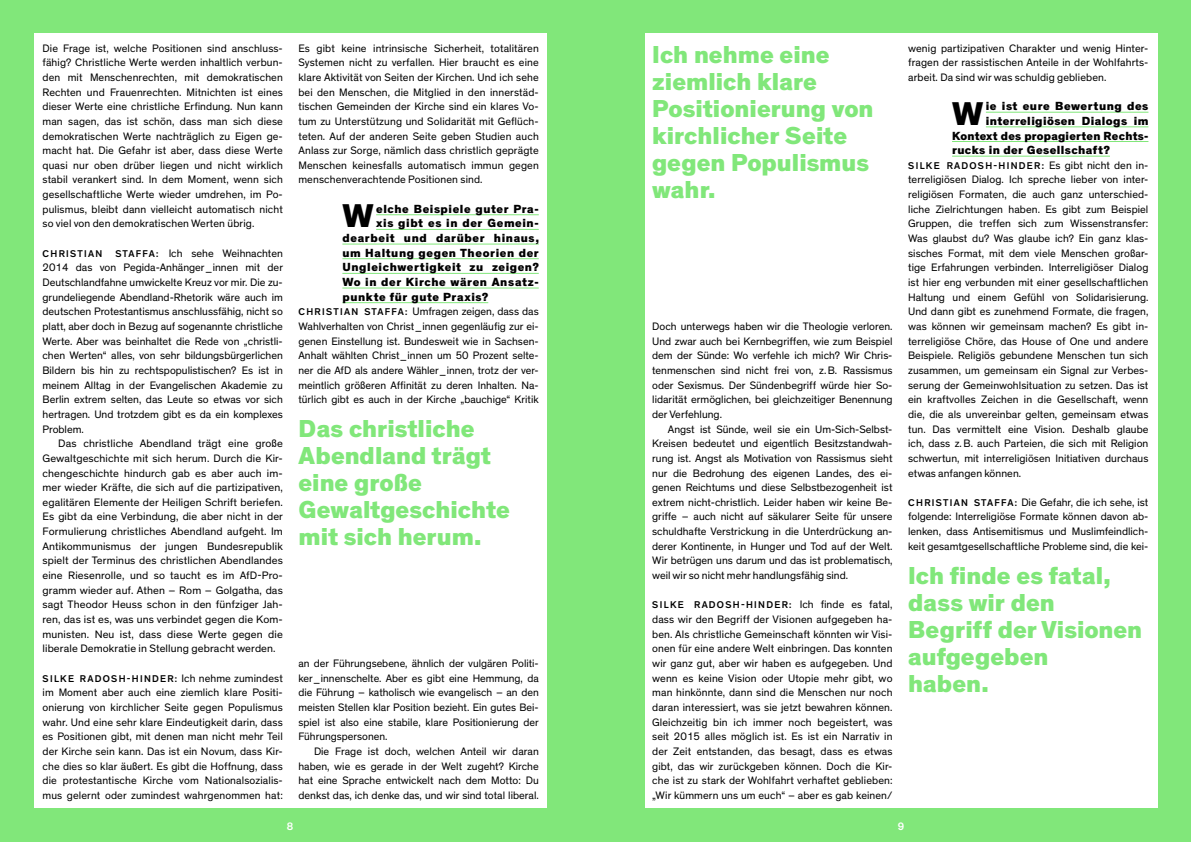
<style>
.page{position:relative;width:1191px;height:842px;background:#81e77a}
.page>*{position:absolute;margin:0;border:0;box-sizing:border-box;transform-origin:0 0}
.t1{font:800 33.5px "Theinhardt";color:#000}
.t2{font:800 25px/27px "Theinhardt";color:#81e77a}
.t3{font:800 12px "Theinhardt";letter-spacing:.045em;color:#000}
.t4{font:800 12px "Theinhardt";letter-spacing:.02em;color:#000}
.t5{font:11px/14.7px "Theinhardt";color:#000;text-align:justify}
.t6{font:500 11px "Theinhardt";color:#fff}
.t7{font:500 10px "Theinhardt";letter-spacing:.135em;color:#000}
.s1{font-weight:500;font-size:10px}
.s2{font-weight:400;font-size:11px}
</style>
<div class="page">
<div style="left:644px;top:34px;width:513px;height:774px;background:#fff"></div>
<div style="left:34px;top:34px;width:512px;height:774px;background:#fff"></div>
<hr style="left:376px;top:214px;width:163px;height:1px;background:#81e77a">
<hr style="left:376px;top:229px;width:163px;height:1px;background:#81e77a">
<hr style="left:342px;top:244px;width:197px;height:1px;background:#81e77a">
<hr style="left:342px;top:258px;width:197px;height:1px;background:#81e77a">
<hr style="left:342px;top:273px;width:197px;height:1px;background:#81e77a">
<hr style="left:342px;top:287px;width:197px;height:1px;background:#81e77a">
<hr style="left:342px;top:302px;width:146px;height:1px;background:#81e77a">
<hr style="left:986px;top:112px;width:162px;height:1px;background:#81e77a">
<hr style="left:986px;top:126px;width:162px;height:1px;background:#81e77a">
<hr style="left:952px;top:141px;width:196px;height:1px;background:#81e77a">
<hr style="left:952px;top:156px;width:158px;height:1px;background:#81e77a">
<p class="t5" style="left:43px;top:41px;width:242px">Die Frage ist, welche Positionen sind anschluss&shy;fähig? Christliche Werte werden inhaltlich verbun&shy;den mit Menschenrechten, mit demokratischen Rechten und Frauenrechten. Mitnichten ist eines dieser Werte eine christliche Erfindung. Nun kann man sagen, das ist schön, dass man sich diese demokratischen Werte nachträglich zu Eigen ge&shy;macht hat. Die Gefahr ist aber, dass diese Werte quasi nur oben drüber liegen und nicht wirklich stabil verankert sind. In dem Moment, wenn sich gesellschaftliche Werte wieder umdrehen, im Po&shy;pulismus, bleibt dann vielleicht automatisch nicht so viel von den demokratischen Werten übrig.</p>
<p class="t7" style="left:43px;top:247px;width:61px">CHRISTIAN</p>
<p class="t5" style="left:43px;top:246px;width:242px;text-indent:73px"><span class="s1">STAFFA:</span> Ich sehe Weihnachten 2014 das von Pegida-Anhänger_innen mit der Deutschlandfahne umwickelte Kreuz vor mir. Die zu&shy;grundeliegende Abendland-Rhetorik wäre auch im deutschen Protestantismus anschlussfähig, nicht so platt, aber doch in Bezug auf sogenannte christliche Werte. Aber was beinhaltet die Rede von „christli&shy;chen Werten“ alles, von sehr bildungsbürgerlichen Bildern bis hin zu rechtspopulistischen? Es ist in meinem Alltag in der Evangelischen Akademie zu Berlin extrem selten, das Leute so etwas vor sich hertragen. Und trotzdem gibt es da ein komplexes Problem.</p>
<p class="t5" style="left:43px;top:436px;width:242px;text-indent:16px">Das christliche Abendland trägt eine große Gewaltgeschichte mit sich herum. Durch die Kir&shy;chengeschichte hindurch gab es aber auch im&shy;mer wieder Kräfte, die sich auf die partizipativen, egalitären Elemente der Heiligen Schrift beriefen.<br>Es gibt da eine Verbindung, die aber nicht in der Formulierung christliches Abendland aufgeht. Im Antikommunismus der jungen Bundesrepublik spielt der Terminus des christlichen Abendlandes eine Riesenrolle, und so taucht es im AfD-Pro&shy;gramm wieder auf. Athen – Rom – Golgatha, das sagt Theodor Heuss schon in den fünfziger Jah&shy;ren, das ist es, was uns verbindet gegen die Kom&shy;munisten. Neu ist, dass diese Werte gegen die liberale Demokratie in Stellung gebracht werden.</p>
<p class="t7" style="left:43px;top:672px;width:242px">SILKE RADOSH-HINDER: <span class="s2">Ich nehme zumindest</span></p>
<p class="t5" style="left:43px;top:685px;width:242px">im Moment aber auch eine ziemlich klare Positi&shy;onierung von kirchlicher Seite gegen Populismus wahr. Und eine sehr klare Eindeutigkeit darin, dass es Positionen gibt, mit denen man nicht mehr Teil der Kirche sein kann. Das ist ein Novum, dass Kir&shy;che dies so klar äußert. Es gibt die Hoffnung, dass die protestantische Kirche vom Nationalsozialis&shy;mus gelernt oder zumindest wahrgenommen hat:</p>
<p class="t5" style="left:298px;top:41px;width:242px">Es gibt keine intrinsische Sicherheit, totalitären Systemen nicht zu verfallen. Hier braucht es eine klare Aktivität von Seiten der Kirchen. Und ich sehe bei den Menschen, die Mitglied in den innerstäd&shy;tischen Gemeinden der Kirche sind ein klares Vo&shy;tum zu Unterstützung und Solidarität mit Geflüch&shy;teten. Auf der anderen Seite geben Studien auch Anlass zur Sorge, nämlich dass christlich geprägte Menschen keinesfalls automatisch immun gegen menschenverachtende Positionen sind.</p>
<h1 class="t1" style="left:342px;top:195px;width:33px">W</h1>
<p class="t3" style="left:376px;top:201px;width:164px">elche Beispiele guter Pra-</p>
<p class="t3" style="left:376px;top:216px;width:164px">xis gibt es in der Gemein-</p>
<p class="t3" style="left:342px;top:231px;width:198px">dearbeit und darüber hinaus,</p>
<p class="t3" style="left:342px;top:245px;width:198px">um Haltung gegen Theorien der</p>
<p class="t3" style="left:342px;top:260px;width:198px">Ungleichwertigkeit zu zeigen?</p>
<p class="t3" style="left:342px;top:274px;width:198px">Wo in der Kirche wären Ansatz-</p>
<p class="t3" style="left:342px;top:289px;width:147px">punkte für gute Praxis?</p>
<p class="t5" style="left:298px;top:305px;width:242px"><span class="s1">CHRISTIAN STAFFA:</span> Umfragen zeigen, dass das Wahlverhalten von Christ_innen gegenläufig zur ei&shy;genen Einstellung ist. Bundesweit wie in Sachsen-Anhalt wählten Christ_innen um 50 Prozent selte&shy;ner die AfD als andere Wähler_innen, trotz der ver&shy;meintlich größeren Affinität zu deren Inhalten. Na&shy;türlich gibt es auch in der Kirche „bauchige“ Kritik</p>
<h2 class="t2" style="left:298px;top:416px;width:213px">Das christliche<br>Abendland trägt eine große<br>Gewaltgeschichte mit sich herum.</h2>
<p class="t5" style="left:298px;top:656px;width:242px">an der Führungsebene, ähnlich der vulgären Politi&shy;ker_innenschelte. Aber es gibt eine Hemmung, da die Führung – katholisch wie evangelisch – an den meisten Stellen klar Position bezieht. Ein gutes Bei&shy;spiel ist also eine stabile, klare Positionierung der Führungspersonen.</p>
<p class="t5" style="left:298px;top:744px;width:242px;text-indent:16px">Die Frage ist doch, welchen Anteil wir daran haben, wie es gerade in der Welt zugeht? Kirche hat eine Sprache entwickelt nach dem Motto: Du denkst das, ich denke das, und wir sind total liberal.</p>
<h2 class="t2" style="left:652px;top:42px;width:223px">Ich nehme eine ziemlich klare<br>Positionierung von kirchlicher Seite gegen Populismus wahr.</h2>
<p class="t5" style="left:652px;top:319px;width:242px">Doch unterwegs haben wir die Theologie verloren.<br>Und zwar auch bei Kernbegriffen, wie zum Beispiel dem der Sünde: Wo verfehle ich mich? Wir Chris&shy;tenmenschen sind nicht frei von, z. B. Rassismus oder Sexismus. Der Sündenbegriff würde hier So&shy;lidarität ermöglichen, bei gleichzeitiger Benennung der Verfehlung.</p>
<p class="t5" style="left:652px;top:422px;width:242px;text-indent:16px">Angst ist Sünde, weil sie ein Um-Sich-Selbst-Kreisen bedeutet und eigentlich Besitzstandwah&shy;rung ist. Angst als Motivation von Rassismus sieht nur die Bedrohung des eigenen Landes, des ei&shy;genen Reichtums und diese Selbstbezogenheit ist extrem nicht-christlich. Leider haben wir keine Be&shy;griffe – auch nicht auf säkularer Seite für unsere schuldhafte Verstrickung in die Unterdrückung an&shy;derer Kontinente, in Hunger und Tod auf der Welt.<br>Wir betrügen uns darum und das ist problematisch, weil wir so nicht mehr handlungsfähig sind.</p>
<p class="t7" style="left:652px;top:599px;width:242px">SILKE RADOSH-HINDER: <span class="s2">Ich finde es fatal,</span></p>
<p class="t5" style="left:652px;top:612px;width:242px">dass wir den Begriff der Visionen aufgegeben ha&shy;ben. Als christliche Gemeinschaft könnten wir Visi&shy;onen für eine andere Welt einbringen. Das konnten wir ganz gut, aber wir haben es aufgegeben. Und wenn es keine Vision oder Utopie mehr gibt, wo man hinkönnte, dann sind die Menschen nur noch daran interessiert, was sie jetzt bewahren können.<br>Gleichzeitig bin ich immer noch begeistert, was seit 2015 alles möglich ist. Es ist ein Narrativ in der Zeit entstanden, das besagt, dass es etwas gibt, das wir zurückgeben können. Doch die Kir&shy;che ist zu stark der Wohlfahrt verhaftet geblieben: „Wir kümmern uns um euch“ – aber es gab keinen/</p>
<p class="t5" style="left:908px;top:41px;width:242px">wenig partizipativen Charakter und wenig Hinter&shy;fragen der rassistischen Anteile in der Wohlfahrts&shy;arbeit. Da sind wir was schuldig geblieben.</p>
<h1 class="t1" style="left:952px;top:93px;width:33px">W</h1>
<p class="t3" style="left:986px;top:99px;width:164px">ie ist eure Bewertung des</p>
<p class="t3" style="left:986px;top:113px;width:164px">interreligiösen Dialogs im</p>
<p class="t4" style="left:952px;top:128px;width:198px">Kontext des propagierten Rechts-</p>
<p class="t3" style="left:952px;top:143px;width:159px">rucks in der Gesellschaft?</p>
<p class="t7" style="left:908px;top:159px;width:242px">SILKE RADOSH-HINDER: <span class="s2">Es gibt nicht den in-</span></p>
<p class="t5" style="left:908px;top:173px;width:242px">terreligiösen Dialog. Ich spreche lieber von inter&shy;religiösen Formaten, die auch ganz unterschied&shy;liche Zielrichtungen haben. Es gibt zum Beispiel Gruppen, die treffen sich zum Wissenstransfer:<br>Was glaubst du? Was glaube ich? Ein ganz klas&shy;sisches Format, mit dem viele Menschen großar&shy;tige Erfahrungen verbinden. Interreligiöser Dialog ist hier eng verbunden mit einer gesellschaftlichen Haltung und einem Gefühl von Solidarisierung.<br>Und dann gibt es zunehmend Formate, die fragen, was können wir gemeinsam machen? Es gibt in&shy;terreligiöse Chöre, das House of One und andere Beispiele. Religiös gebundene Menschen tun sich zusammen, um gemeinsam ein Signal zur Verbes&shy;serung der Gemeinwohlsituation zu setzen. Das ist ein kraftvolles Zeichen in die Gesellschaft, wenn die, die als unvereinbar gelten, gemeinsam etwas tun. Das vermittelt eine Vision. Deshalb glaube ich, dass z. B. auch Parteien, die sich mit Religion schwertun, mit interreligiösen Initiativen durchaus etwas anfangen können.</p>
<p class="t5" style="left:908px;top:495px;width:242px"><span class="s1">CHRISTIAN STAFFA:</span> Die Gefahr, die ich sehe, ist folgende: Interreligiöse Formate können davon ab&shy;lenken, dass Antisemitismus und Muslimfeindlich&shy;keit gesamtgesellschaftliche Probleme sind, die kei-</p>
<h2 class="t2" style="left:908px;top:563px;width:236px">Ich finde es fatal, dass wir den<br>Begriff der Visionen aufgegeben<br>haben.</h2>
<p class="t6" style="left:287px;top:819px;width:8px">8</p>
<p class="t6" style="left:898px;top:819px;width:8px">9</p>
</div>
